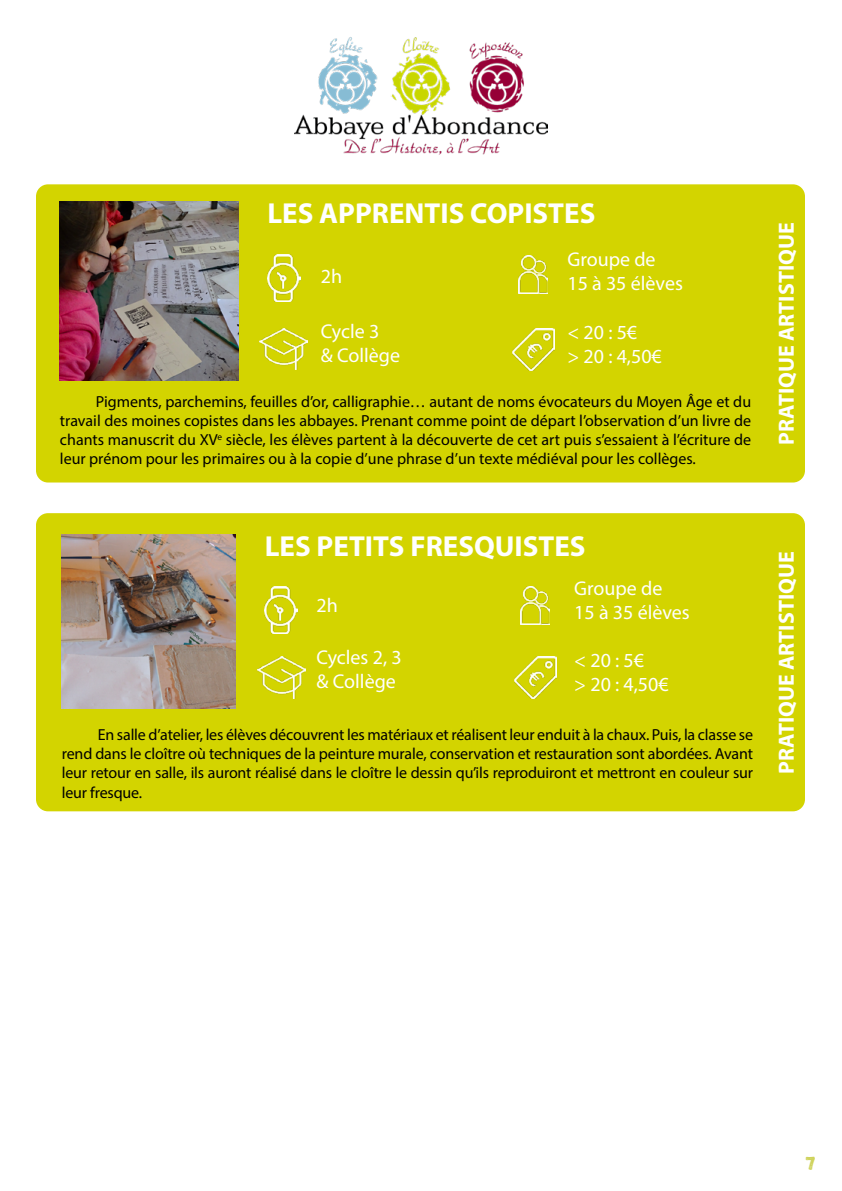
<style>
.page{position:relative;width:842px;height:1191px;background:#fff}
.page>*{position:absolute;margin:0;border:0;box-sizing:border-box;transform-origin:0 0}
.t1{font:700 29px "Myriad Pro";color:#fff}
.t2{font:700 22px "Myriad Pro";color:#fff}
.t3{font:20px/24px "Myriad Pro";color:#fff}
.t4{font:20px "BEACHWORKS Regular";color:#cfd35c}
.t5{font:16px/19.2px "Myriad Pro";letter-spacing:-.01em;color:#000;text-align:justify}
</style>
<div class="page">
<img style="left:294px;top:37px;width:254px;height:118px">
<div style="left:36px;top:184px;width:769px;height:298px;background:#d3d400;border-radius:12px"></div>
<img style="left:268px;top:255px;width:33px;height:47px">
<img style="left:518px;top:256px;width:30px;height:37px">
<img style="left:259px;top:328px;width:48px;height:42px">
<img style="left:512px;top:329px;width:42px;height:41px">
<img style="left:60px;top:202px;width:179px;height:178px">
<div style="left:36px;top:513px;width:769px;height:298px;background:#d3d400;border-radius:12px"></div>
<img style="left:265px;top:586px;width:33px;height:47px">
<img style="left:520px;top:587px;width:29px;height:37px">
<img style="left:257px;top:657px;width:48px;height:42px">
<img style="left:514px;top:657px;width:42px;height:42px">
<img style="left:62px;top:534px;width:174px;height:174px">
<h1 class="t1" style="left:267px;top:195px;width:329px">LES APPRENTIS COPISTES</h1>
<p class="t3" style="left:321px;top:264px;width:23px">2h</p>
<p class="t3" style="left:567px;top:247px;width:117px">Groupe de<br>15 à 35 élèves</p>
<p class="t3" style="left:321px;top:319px;width:81px">Cycle 3<br>&amp; Collège</p>
<p class="t3" style="left:567px;top:320px;width:96px">&lt; 20 : 5€<br>&gt; 20 : 4,50€</p>
<p class="t5" style="left:60px;top:391px;width:693px;text-indent:36px">Pigments, parchemins, feuilles d’or, calligraphie… autant de noms évocateurs du Moyen Âge et du travail des moines copistes dans les abbayes. Prenant comme point de départ l’observation d’un livre de chants manuscrit du XV<sup>e</sup> siècle, les élèves partent à la découverte de cet art puis s’essaient à l’écriture de leur prénom pour les primaires ou à la copie d’une phrase d’un texte médiéval pour les collèges.</p>
<h2 class="t2" style="left:772px;top:445px;width:224px;rotate:-90deg">PRATIQUE ARTISTIQUE</h2>
<h1 class="t1" style="left:265px;top:527px;width:322px">LES PETITS FRESQUISTES</h1>
<p class="t3" style="left:574px;top:576px;width:117px">Groupe de<br>15 à 35 élèves</p>
<p class="t3" style="left:316px;top:593px;width:23px">2h</p>
<p class="t3" style="left:316px;top:644px;width:87px">Cycles 2, 3 &amp; Collège</p>
<p class="t3" style="left:574px;top:648px;width:96px">&lt; 20 : 5€<br>&gt; 20 : 4,50€</p>
<p class="t5" style="left:62px;top:724px;width:693px;text-indent:36px">En salle d’atelier, les élèves découvrent les matériaux et réalisent leur enduit à la chaux. Puis, la classe se rend dans le cloître où techniques de la peinture murale, conservation et restauration sont abordées. Avant leur retour en salle, ils auront réalisé dans le cloître le dessin qu’ils reproduiront et mettront en couleur sur leur fresque.</p>
<h2 class="t2" style="left:772px;top:774px;width:224px;rotate:-90deg">PRATIQUE ARTISTIQUE</h2>
<p class="t4" style="left:806px;top:1151px;width:11px">7</p>
</div>
